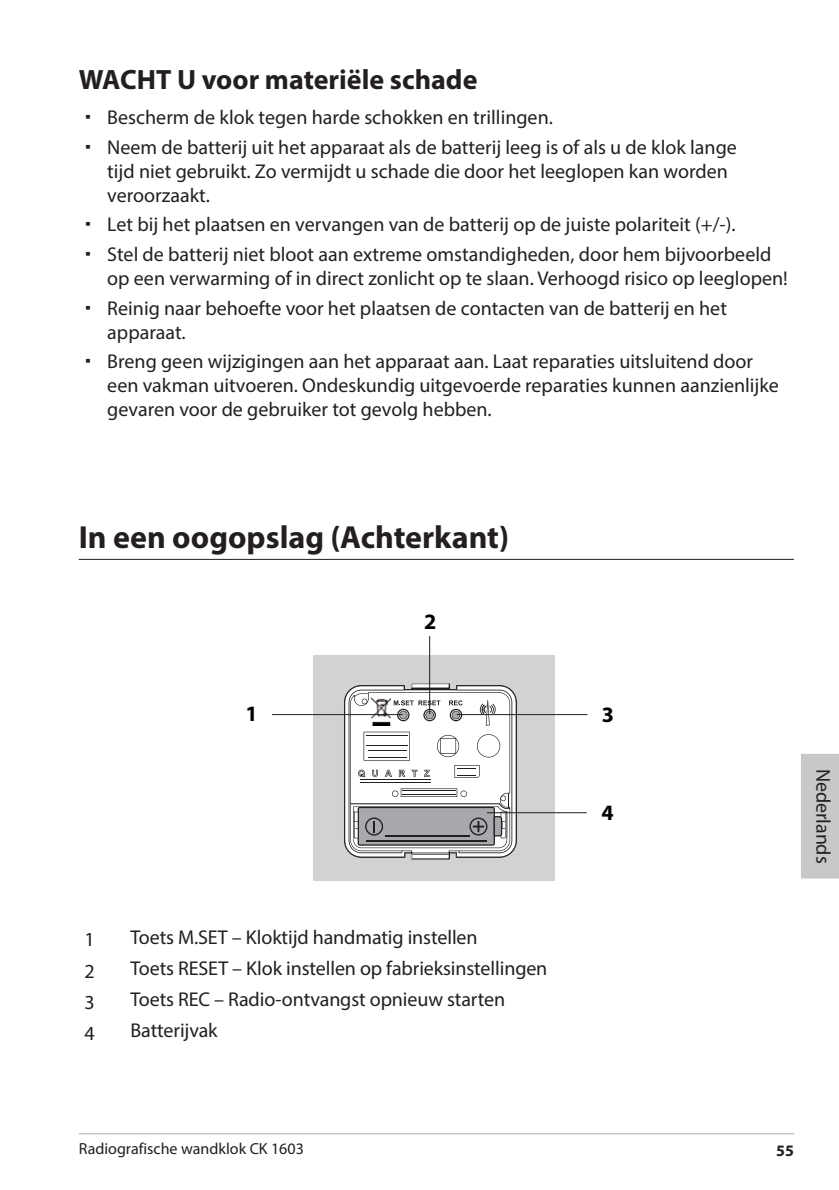
<style>
.page{position:relative;width:839px;height:1190px;background:#fff}
.page>*{position:absolute;margin:0;border:0;box-sizing:border-box;transform-origin:0 0}
.t1{font:700 32px "Myriad Pro";color:#231f20}
.t2{font:700 28px "Myriad Pro";color:#231f20}
.t3{font:700 22px "Myriad Pro";color:#000}
.t4{font:20px/29.6px "Myriad Pro";color:#231f20}
.t5{font:16px "Myriad Pro";color:#231f20}
.t6{font:700 16px "Myriad Pro";color:#231f20}
</style>
<div class="page">
<hr style="left:79px;top:1133px;width:714px;height:1px;background:#adaeb2">
<div style="left:801px;top:753px;width:37px;height:125px;background:#c7c8ca"></div>
<hr style="left:79px;top:559px;width:714px;height:1px;background:#231f20">
<div style="left:313px;top:655px;width:241px;height:225px;background:#d1d2d4"></div>
<svg style="left:344px;top:683px;width:172px;height:176px"></svg>
<hr style="left:429px;top:636px;width:1px;height:78px;background:#231f20">
<hr style="left:272px;top:714px;width:130px;height:1px;background:#231f20">
<hr style="left:456px;top:714px;width:131px;height:1px;background:#231f20">
<hr style="left:486px;top:812px;width:100px;height:1px;background:#231f20">
<h2 class="t2" style="left:79px;top:61px;width:400px">WACHT U voor materiële schade</h2>
<p class="t4" style="left:107px;top:102px;width:630px">Bescherm de klok tegen harde schokken en trillingen.<br>Neem de batterij uit het apparaat als de batterij leeg is of als u de klok lange</p>
<p class="t4" style="left:107px;top:158px;width:621px;line-height:24px">tijd niet gebruikt. Zo vermijdt u schade die door het leeglopen kan worden veroorzaakt.</p>
<p class="t4" style="left:107px;top:209px;width:665px">Let bij het plaatsen en vervangen van de batterij op de juiste polariteit (+/-).<br>Stel de batterij niet bloot aan extreme omstandigheden, door hem bijvoorbeeld</p>
<p class="t4" style="left:107px;top:263px;width:681px">op een verwarming of in direct zonlicht op te slaan. Verhoogd risico op leeglopen!<br>Reinig naar behoefte voor het plaatsen de contacten van de batterij en het</p>
<p class="t4" style="left:107px;top:317px;width:647px">apparaat.<br>Breng geen wijzigingen aan het apparaat aan. Laat reparaties uitsluitend door</p>
<p class="t4" style="left:107px;top:373px;width:672px;line-height:24px">een vakman uitvoeren. Ondeskundig uitgevoerde reparaties kunnen aanzienlijke gevaren voor de gebruiker tot gevolg hebben.</p>
<h1 class="t1" style="left:79px;top:516px;width:431px">In een oogopslag (Achterkant)</h1>
<p class="t3" style="left:245px;top:699px;width:14px">1</p>
<p class="t3" style="left:424px;top:607px;width:14px">2</p>
<p class="t4" style="left:84px;top:924px;width:12px">1</p>
<p class="t4" style="left:130px;top:921px;width:348px">Toets M.SET – Kloktijd handmatig instellen</p>
<p class="t4" style="left:84px;top:955px;width:12px">2</p>
<p class="t4" style="left:130px;top:953px;width:418px">Toets RESET – Klok instellen op fabrieksinstellingen</p>
<p class="t4" style="left:84px;top:987px;width:12px">3</p>
<p class="t4" style="left:130px;top:984px;width:376px">Toets REC – Radio-ontvangst opnieuw starten</p>
<p class="t4" style="left:84px;top:1018px;width:12px">4</p>
<p class="t4" style="left:130px;top:1015px;width:89px">Batterijvak</p>
<p class="t3" style="left:601px;top:700px;width:14px">3</p>
<p class="t3" style="left:601px;top:798px;width:14px">4</p>
<p class="t4" style="left:837px;top:769px;width:96px;rotate:90deg">Nederlands</p>
<p class="t5" style="left:79px;top:1139px;width:226px">Radiografische wandklok CK 1603</p>
<p class="t6" style="left:775px;top:1140px;width:19px">55</p>
</div>
